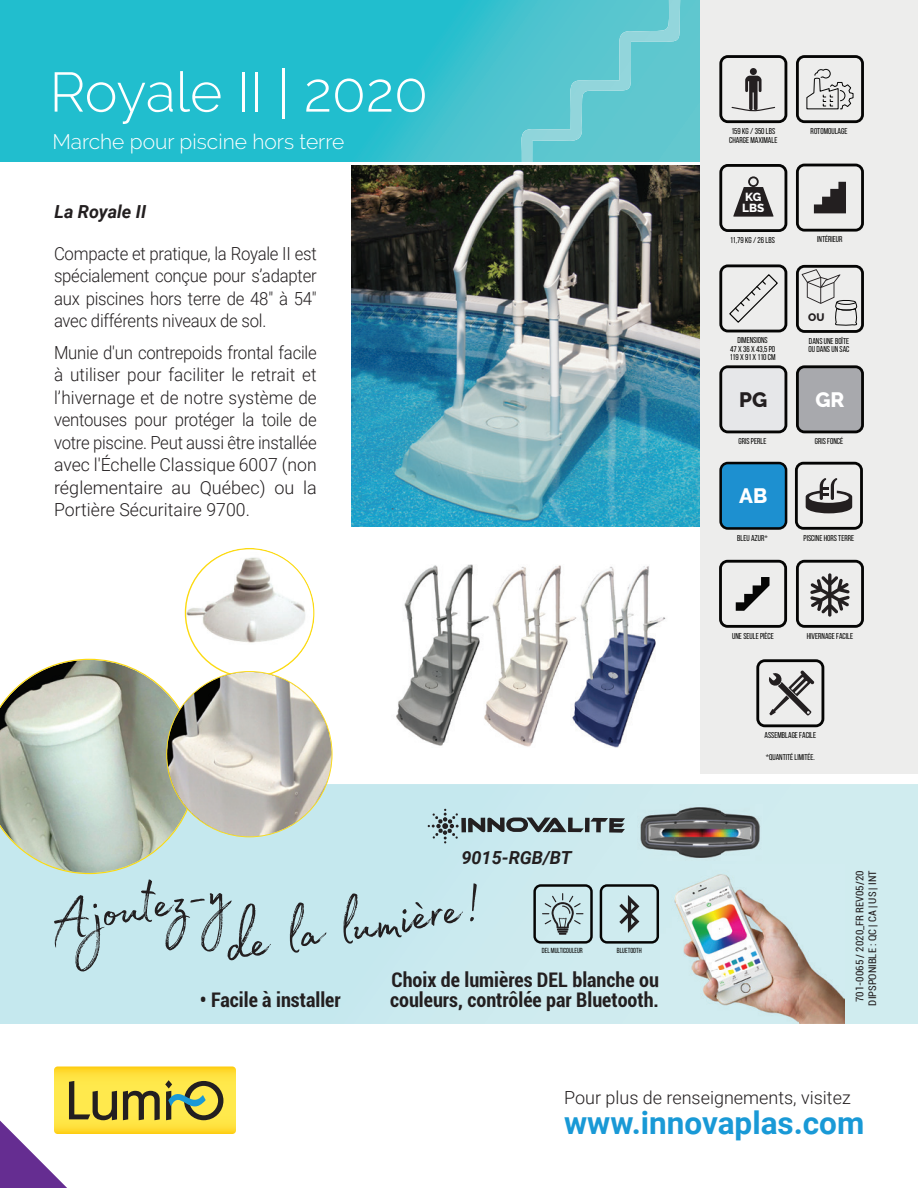
<style>
.page{position:relative;width:918px;height:1188px;background:#fff}
.page>*{position:absolute;margin:0;border:0;box-sizing:border-box;transform-origin:0 0}
.t1{font:70.5px/56.6px "Madelyn";color:#231f20}
.t2{font:300 55.5px "Raleway";color:#fff}
.t3{font:700 31.5px "Roboto";color:#1999d6}
.t4{font:300 21px "Raleway";color:#fff}
.t5{font:800 20.85px "Raleway";color:#fff}
.t6{font:800 20.85px "Raleway";color:#231f20}
.t7{font:700 condensed 20.1px "Roboto";color:#231f20}
.t8{font:300 18px/22.5px "Roboto";color:#231f20;text-align:justify;scale:.93 1}
.t9{font:300 18px "Roboto";color:#231f20}
.t10{font:italic 700 18px "Roboto";color:#231f20}
.t11{font:800 11.7px/10.8px "Raleway";color:#fff}
.t12{font:800 10.8px "Raleway";color:#231f20}
.t13{font:condensed 10.5px/12.6px "Roboto";color:#231f20;text-align:center}
.t14{font:8.55px/8.6px "Bebas Neue";color:#050504}
.t15{font:8.4px "Bebas Neue";color:#050504}
.t16{font:7.35px "Bebas Neue";color:#050504}
</style>
<div class="page">
<svg style="left:0;top:784px;width:918px;height:240px;background:#c9e9ee"></svg>
<div style="left:461px;top:818px;width:5px;height:14px;background:#231f20"></div>
<svg style="left:468px;top:818px;width:116px;height:14px;background:#6b777a"></svg>
<div style="left:585px;top:818px;width:5px;height:14px;background:#231f20"></div>
<svg style="left:590px;top:818px;width:35px;height:15px"></svg>
<svg style="left:428px;top:809px;width:31px;height:34px"></svg>
<img style="left:661px;top:864px;width:183px;height:159px">
<img style="left:638px;top:805px;width:125px;height:55px">
<svg style="left:0;top:0;width:521px;height:162px;background:#27bece"></svg>
<svg style="left:533px;top:884px;width:60px;height:60px;background:#a1b7ba"></svg>
<svg style="left:600px;top:884px;width:59px;height:60px;background:#a3b8bb"></svg>
<svg style="left:0;top:1066px;width:236px;height:122px"></svg>
<img style="left:352px;top:166px;width:348px;height:360px">
<img style="left:185px;top:549px;width:129px;height:129px;border-radius:64px">
<svg style="left:0;top:659px;width:333px;height:215px;background:#bec6bd"></svg>
<img style="left:396px;top:565px;width:270px;height:182px">
<div style="left:700px;top:0;width:218px;height:774px;background:#ededec"></div>
<svg style="left:796px;top:55px;width:68px;height:68px"></svg>
<svg style="left:719px;top:264px;width:68px;height:68px"></svg>
<svg style="left:795px;top:462px;width:68px;height:68px"></svg>
<svg style="left:796px;top:560px;width:68px;height:68px"></svg>
<svg style="left:796px;top:365px;width:68px;height:68px;background:#919195"></svg>
<svg style="left:719px;top:365px;width:68px;height:68px"></svg>
<svg style="left:719px;top:462px;width:68px;height:68px;background:#1e7fb5"></svg>
<svg style="left:521px;top:0;width:266px;height:232px"></svg>
<svg style="left:796px;top:164px;width:68px;height:68px"></svg>
<svg style="left:796px;top:265px;width:68px;height:68px"></svg>
<svg style="left:719px;top:560px;width:68px;height:68px"></svg>
<svg style="left:756px;top:659px;width:68px;height:68px"></svg>
<h2 class="t2" style="left:49px;top:60px;width:380px">Royale II | 2020</h2>
<p class="t4" style="left:52px;top:129px;width:293px">Marche pour piscine hors terre</p>
<p class="t10" style="left:55px;top:199px;width:93px">La Royale II</p>
<p class="t8" style="left:54px;top:241px;width:284px">Compacte et pratique, la Royale II est spécialement conçue pour s’adapter aux piscines hors terre de 48" à 54" avec différents niveaux de sol.</p>
<p class="t8" style="left:54px;top:340px;width:284px">Munie d'un contrepoids frontal facile à utiliser pour faciliter le retrait et l’hivernage et de notre système de ventouses pour protéger la toile de votre piscine. Peut aussi être installée avec l'Échelle Classique 6007 (non réglementaire au Québec) ou la Portière Sécuritaire 9700.</p>
<p class="t10" style="left:461px;top:845px;width:112px">9015-RGB/BT</p>
<h1 class="t1" style="left:209px;top:853px;width:259px;text-indent:-171px;rotate:-10deg">Ajoutez-y<br>de la lumière!</h1>
<p class="t16" style="left:542px;top:946px;width:43px">DEL MULTICOULEUR</p>
<p class="t16" style="left:617px;top:946px;width:26px">BLUETOOTH</p>
<p class="t7" style="left:392px;top:966px;width:269px">Choix de lumières DEL blanche ou</p>
<p class="t7" style="left:200px;top:986px;width:142px">• Facile à installer</p>
<p class="t7" style="left:390px;top:986px;width:270px">couleurs, contrôlée par Bluetooth.</p>
<p class="t14" style="left:729px;top:127px;width:50px">159 KG / 350 LBS<br>CHARGE MAXIMALE</p>
<p class="t14" style="left:811px;top:127px;width:38px">ROTOMOULAGE</p>
<p class="t11" style="left:742px;top:192px;width:24px">KG<br>LBS</p>
<p class="t14" style="left:730px;top:236px;width:46px">11,79 KG / 26 LBS</p>
<p class="t14" style="left:817px;top:235px;width:27px">INTÉRIEUR</p>
<p class="t12" style="left:808px;top:311px;width:18px">OU</p>
<p class="t14" style="left:730px;top:336px;width:47px;text-align:center">DIMENSIONS<br>47 X 36 X 43,5 PO<br>119 X 91 X 110 CM</p>
<p class="t14" style="left:809px;top:336px;width:42px">DANS UNE BOÎTE<br>OU DANS UN SAC</p>
<p class="t6" style="left:739px;top:388px;width:30px">PG</p>
<p class="t5" style="left:815px;top:388px;width:31px">GR</p>
<p class="t14" style="left:739px;top:437px;width:29px">GRIS PERLE</p>
<p class="t14" style="left:815px;top:437px;width:30px">GRIS FONCÉ</p>
<p class="t5" style="left:739px;top:484px;width:30px">AB</p>
<p class="t14" style="left:737px;top:533px;width:32px">BLEU AZUR*</p>
<p class="t14" style="left:804px;top:533px;width:52px">PISCINE HORS TERRE</p>
<p class="t14" style="left:732px;top:631px;width:43px">UNE SEULE PIÈCE</p>
<p class="t14" style="left:807px;top:631px;width:48px">HIVERNAGE FACILE</p>
<p class="t14" style="left:765px;top:731px;width:53px">ASSEMBLAGE FACILE</p>
<p class="t15" style="left:766px;top:752px;width:51px">*QUANTITÉ LIMITÉE.</p>
<p class="t13" style="left:853px;top:1006px;width:136px;rotate:-90deg">701-0065 / 2020_FR REV05/20<br>DIPSPONIBLE : QC | CA | US | INT</p>
<p class="t9" style="left:564px;top:1085px;width:288px">Pour plus de renseignements, visitez</p>
<h3 class="t3" style="left:564px;top:1100px;width:302px">www.innovaplas.com</h3>
</div>
